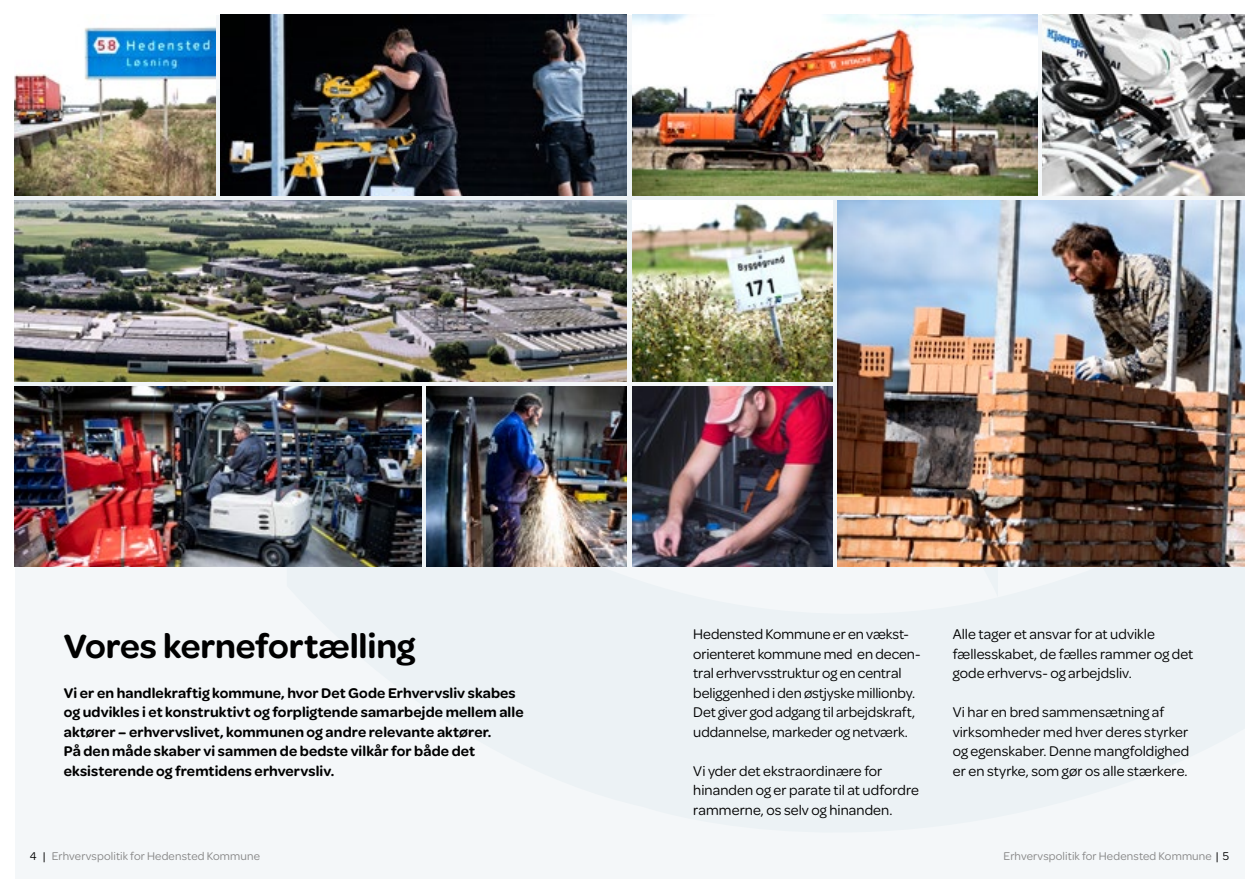
<style>
.page{position:relative;width:1259px;height:893px;background:#fff}
.page>*{position:absolute;margin:0;border:0;box-sizing:border-box;transform-origin:0 0}
.Rubrik_24_28{font:600 36px "Omnes";letter-spacing:-.005em;color:#000}
.Brød{font:15px/19.5px "Omnes";color:#000}
.Brød-2{font:600 15px/19.5px "Omnes";letter-spacing:.005em;color:#000}
.Sidetal{font:12px "Omnes";letter-spacing:.015em;color:#878787}
.s1{color:#000}
</style>
<div class="page">
<div style="left:15px;top:15px;width:1229px;height:859px;background:#f4f7f9"></div>
<img style="left:1042px;top:15px;width:202px;height:181px">
<img style="left:632px;top:201px;width:200px;height:181px">
<img style="left:15px;top:201px;width:612px;height:181px">
<img style="left:632px;top:387px;width:200px;height:180px">
<img style="left:837px;top:201px;width:407px;height:366px">
<img style="left:15px;top:387px;width:406px;height:180px">
<img style="left:632px;top:15px;width:405px;height:181px">
<img style="left:221px;top:15px;width:406px;height:181px">
<img style="left:426px;top:387px;width:201px;height:180px">
<img style="left:15px;top:15px;width:200px;height:181px">
<h2 class="Rubrik_24_28" style="left:64px;top:621px;width:353px">Vores kernefortælling</h2>
<p class="Brød-2" style="left:64px;top:682px;width:461px">Vi er en handlekraftig kommune, hvor Det Gode Erhvervsliv skabes og udvikles i et konstruktivt og forpligtende samarbejde mellem alle aktører – erhvervslivet, kommunen og andre relevante aktører.<br>På den måde skaber vi sammen de bedste vilkår for både det eksisterende og fremtidens erhvervsliv.</p>
<p class="Sidetal" style="left:30px;top:848px;width:232px"><span class="s1">4 |</span> Erhvervspolitik for Hedensted Kommune</p>
<p class="Brød" style="left:693px;top:623px;width:229px">Hedensted Kommune er en vækst&shy;orienteret kommune med en decen&shy;tral erhvervsstruktur og en central beliggenhed i den østjyske millionby.<br>Det giver god adgang til arbejdskraft, uddannelse, markeder og netværk.</p>
<p class="Brød" style="left:693px;top:760px;width:227px">Vi yder det ekstraordinære for hinanden og er parate til at udfordre rammerne, os selv og hinanden.</p>
<p class="Brød" style="left:952px;top:623px;width:242px">Alle tager et ansvar for at udvikle fællesskabet, de fælles rammer og det gode erhvervs- og arbejdsliv.</p>
<p class="Brød" style="left:952px;top:701px;width:238px">Vi har en bred sammensætning af virksomheder med hver deres styrker og egenskaber. Denne mangfoldighed er en styrke, som gør os alle stærkere.</p>
<p class="Sidetal" style="left:1003px;top:848px;width:227px">Erhvervspolitik for Hedensted Kommune <span class="s1">| 5</span></p>
</div>
